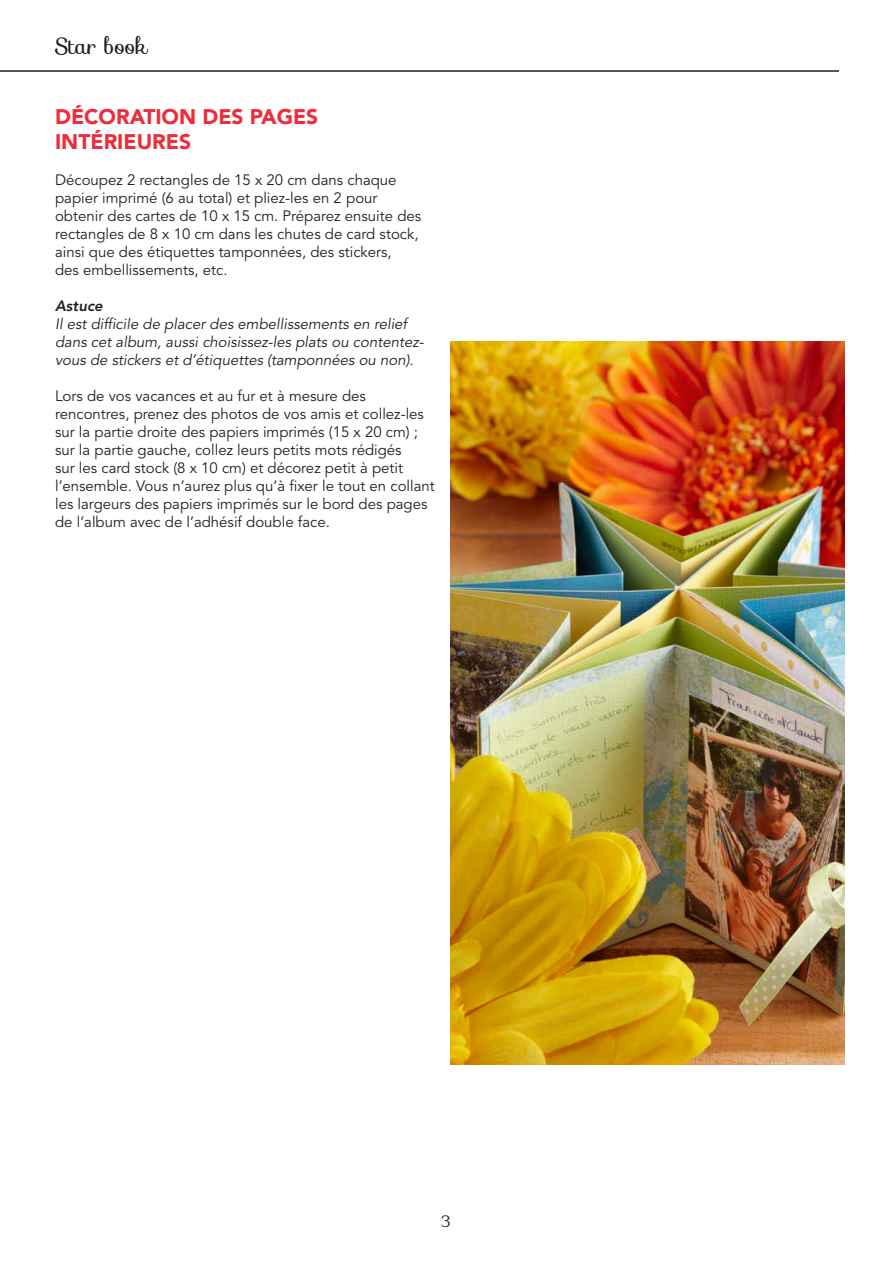
<style>
.page{position:relative;width:893px;height:1263px;background:#fff}
.page>*{position:absolute;margin:0;border:0;box-sizing:border-box;transform-origin:0 0}
.REP-TITRE{font:22.5px "Sofia";color:#231f20}
.PETIT_TITRE{font:900 21px/25.2px "Avenir LT Std";color:#ee2c3b}
.COURANT-OK{font:15px/18px "Avenir LT Std";color:#231f20}
.COURANT-OK-2{font:italic 15px/18px "Avenir LT Std";color:#231f20}
.COURANT-OK-3{font:italic 800 15px "Avenir LT Std";color:#231f20}
.t1{font:15px "Sofia";color:#231f20}
</style>
<div class="page">
<hr style="left:0;top:70px;width:839px;height:2px;background:#231f20">
<img style="left:450px;top:342px;width:394px;height:722px">
<p class="REP-TITRE" style="left:55px;top:29px;width:94px">Star book</p>
<p class="PETIT_TITRE" style="left:55px;top:104px;width:265px">DÉCORATION DES PAGES<br>INTÉRIEURES</p>
<p class="COURANT-OK" style="left:55px;top:171px;width:368px">Découpez 2 rectangles de 15 x 20 cm dans chaque papier imprimé (6 au total) et pliez-les en 2 pour obtenir des cartes de 10 x 15 cm. Préparez ensuite des rectangles de 8 x 10 cm dans les chutes de card stock, ainsi que des étiquettes tamponnées, des stickers,<br>des embellissements, etc.</p>
<p class="COURANT-OK-3" style="left:55px;top:297px;width:49px">Astuce</p>
<p class="COURANT-OK-2" style="left:55px;top:315px;width:370px">Il est difficile de placer des embellissements en relief dans cet album, aussi choisissez-les plats ou contentez&shy;vous de stickers et d’étiquettes (tamponnées ou non).</p>
<p class="COURANT-OK" style="left:55px;top:387px;width:381px">Lors de vos vacances et au fur et à mesure des rencontres, prenez des photos de vos amis et collez-les sur la partie droite des papiers imprimés (15 x 20 cm) ; sur la partie gauche, collez leurs petits mots rédigés<br>sur les card stock (8 x 10 cm) et décorez petit à petit l’ensemble. Vous n’aurez plus qu’à fixer le tout en collant les largeurs des papiers imprimés sur le bord des pages de l’album avec de l’adhésif double face.</p>
<p class="t1" style="left:442px;top:1209px;width:10px">3</p>
</div>
